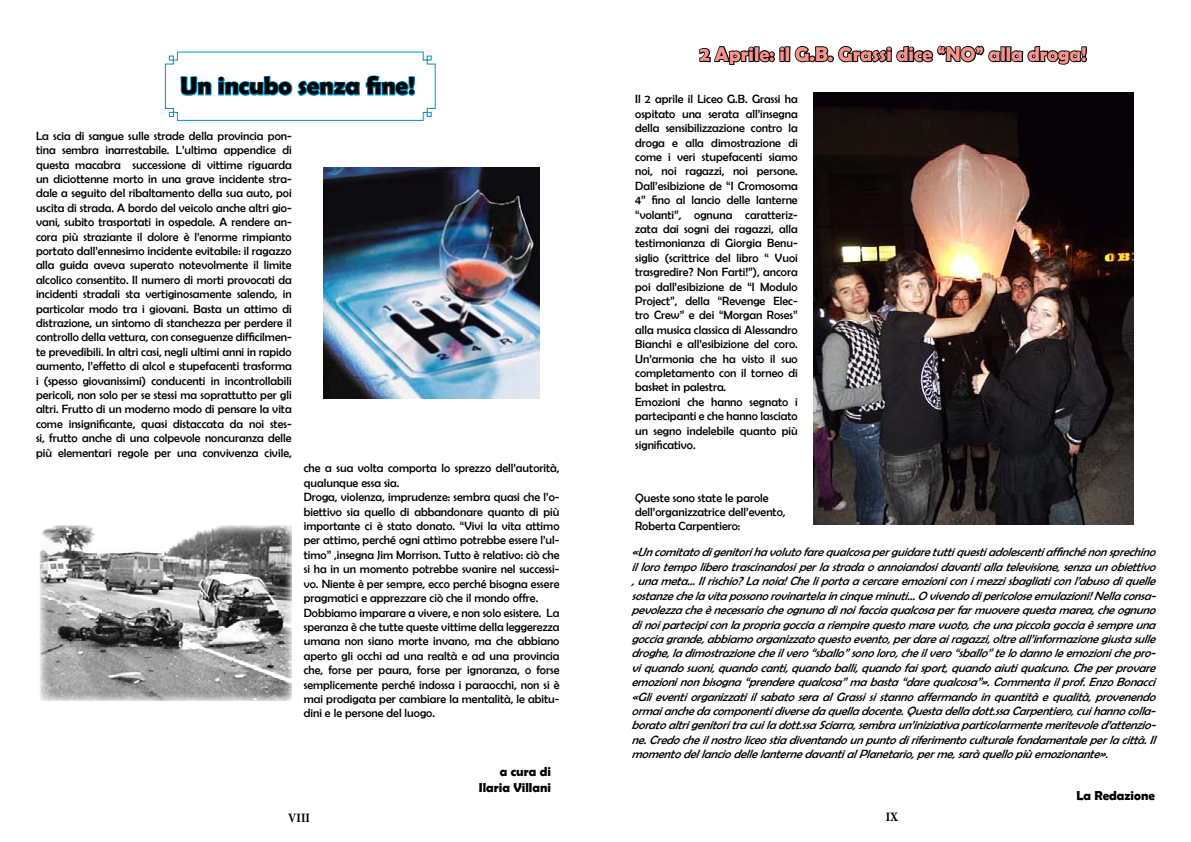
<style>
.page{position:relative;width:1191px;height:842px;background:#fff}
.page>*{position:absolute;margin:0;border:0;box-sizing:border-box;transform-origin:0 0}
.t1{font:700 25px "Berlin Sans FB Demi";color:#000}
.t2{font:700 20px "Berlin Sans FB Demi";color:#f6948d}
.t3{font:700 13px/15.6px "Berlin Sans FB Demi";color:#000;text-align:right}
.t4{font:700 condensed 13px "Minion Pro";color:#000}
.t5{font:12px/14.4px "Berlin Sans FB";color:#000}
.t6{font:italic 12px/14.4px "Berlin Sans FB";color:#000;text-align:justify}
</style>
<div class="page">
<svg style="left:164px;top:51px;width:272px;height:70px"></svg>
<img style="left:40px;top:525px;width:252px;height:176px">
<svg style="left:698px;top:45px;width:389px;height:21px"></svg>
<img style="left:323px;top:168px;width:216px;height:230px">
<img style="left:813px;top:93px;width:320px;height:432px">
<h1 class="t1" style="left:180px;top:71px;width:236px">Un incubo senza fine!</h1>
<p class="t5" style="left:36px;top:128px;width:257px;text-align:justify">La scia di sangue sulle strade della provincia pon&shy;tina sembra inarrestabile. L’ultima appendice di questa macabra successione di vittime riguarda un diciottenne morto in una grave incidente stra&shy;dale a seguito del ribaltamento della sua auto, poi uscita di strada. A bordo del veicolo anche altri gio&shy;vani, subito trasportati in ospedale. A rendere an&shy;cora più straziante il dolore è l’enorme rimpianto portato dall’ennesimo incidente evitabile: il ragazzo alla guida aveva superato notevolmente il limite alcolico consentito. Il numero di morti provocati da incidenti stradali sta vertiginosamente salendo, in particolar modo tra i giovani. Basta un attimo di distrazione, un sintomo di stanchezza per perdere il controllo della vettura, con conseguenze difficilmen&shy;te prevedibili. In altri casi, negli ultimi anni in rapido aumento, l’effetto di alcol e stupefacenti trasforma i (spesso giovanissimi) conducenti in incontrollabili pericoli, non solo per se stessi ma soprattutto per gli altri. Frutto di un moderno modo di pensare la vita come insignificante, quasi distaccata da noi stes&shy;si, frutto anche di una colpevole noncuranza delle più elementari regole per una convivenza civile,</p>
<p class="t5" style="left:304px;top:461px;width:257px">che a sua volta comporta lo sprezzo dell’autorità, qualunque essa sia.<br>Droga, violenza, imprudenze: sembra quasi che l’o&shy;biettivo sia quello di abbandonare quanto di più importante ci è stato donato. “Vivi la vita attimo per attimo, perché ogni attimo potrebbe essere l’ul&shy;timo” ,insegna Jim Morrison. Tutto è relativo: ciò che si ha in un momento potrebbe svanire nel successi&shy;vo. Niente è per sempre, ecco perché bisogna essere pragmatici e apprezzare ciò che il mondo offre.<br>Dobbiamo imparare a vivere, e non solo esistere. La speranza è che tutte queste vittime della leggerezza umana non siano morte invano, ma che abbiano aperto gli occhi ad una realtà e ad una provincia che, forse per paura, forse per ignoranza, o forse semplicemente perché indossa i paraocchi, non si è mai prodigata per cambiare la mentalità, le abitu&shy;dini e le persone del luogo.</p>
<p class="t3" style="left:479px;top:764px;width:74px">a cura di<br>Ilaria Villani</p>
<h2 class="t2" style="left:699px;top:43px;width:389px">2 Aprile: il G.B. Grassi dice “NO” alla droga!</h2>
<p class="t5" style="left:635px;top:92px;width:164px">Il 2 aprile il Liceo G.B. Grassi ha ospitato una serata all’insegna della sensibilizzazione contro la droga e alla dimostrazione di come i veri stupefacenti siamo noi, noi ragazzi, noi persone.<br>Dall’esibizione de “I Cromosoma<br>4” fino al lancio delle lanterne “volanti”, ognuna caratteriz&shy;zata dai sogni dei ragazzi, alla testimonianza di Giorgia Benu&shy;siglio (scrittrice del libro “ Vuoi trasgredire? Non Farti!”), ancora poi dall’esibizione de “I Modulo<br>Project”, della “Revenge Elec&shy;tro Crew” e dei “Morgan Roses” alla musica classica di Alessandro<br>Bianchi e all’esibizione del coro.<br>Un’armonia che ha visto il suo completamento con il torneo di basket in palestra.<br>Emozioni che hanno segnato i partecipanti e che hanno lasciato un segno indelebile quanto più significativo.</p>
<p class="t5" style="left:635px;top:490px;width:152px">Queste sono state le parole dell’organizzatrice dell’evento,<br>Roberta Carpentiero:</p>
<p class="t6" style="left:631px;top:545px;width:530px">«Uncomitatodigenitorihavolutofarequalcosaperguidaretuttiquestiadolescentiaffinchénonsprechino illorotempoliberotrascinandosiperlastradaoannoiandosidavantiallatelevisione,senzaunobiettivo ,unameta…Ilrischio?Lanoia!Cheliportaacercareemozioniconimezzisbagliaticonl’abusodiquelle sostanzechelavitapossonorovinartelaincinqueminuti…Ovivendodipericoloseemulazioni!Nellaconsa&shy;pevolezzacheènecessariocheognunodinoifacciaqualcosaperfarmuoverequestamarea,cheognuno dinoipartecipiconlapropriagocciaariempirequestomarevuoto,cheunapiccolagocciaèsempreuna gocciagrande,abbiamoorganizzatoquestoevento,perdareairagazzi,oltreall’informazionegiustasulle droghe,ladimostrazionecheilvero“sballo”sonoloro,cheilvero“sballo”telodannoleemozionichepro&shy;viquandosuoni,quandocanti,quandoballi,quandofaisport,quandoaiutiqualcuno.Cheperprovare emozioninonbisogna“prenderequalcosa”mabasta“darequalcosa”».Commentailprof.EnzoBonacci «GlieventiorganizzatiilsabatoseraalGrassisistannoaffermandoinquantitàequalità,provenendo ormaianchedacomponentidiversedaquelladocente.Questadelladott.ssaCarpentiero,cuihannocolla&shy;boratoaltrigenitoritracuiladott.ssaSciarra,sembraun’iniziativaparticolarmentemeritevoled’attenzio&shy;ne.Credocheilnostroliceostiadiventandounpuntodiriferimentoculturalefondamentaleperlacittà.Il momentodellanciodellelanternedavantialPlanetario,perme,saràquellopiùemozionante».</p>
<p class="t3" style="left:1076px;top:787px;width:80px">La Redazione</p>
<p class="t4" style="left:288px;top:808px;width:23px">VIII</p>
<p class="t4" style="left:885px;top:808px;width:14px">IX</p>
</div>
